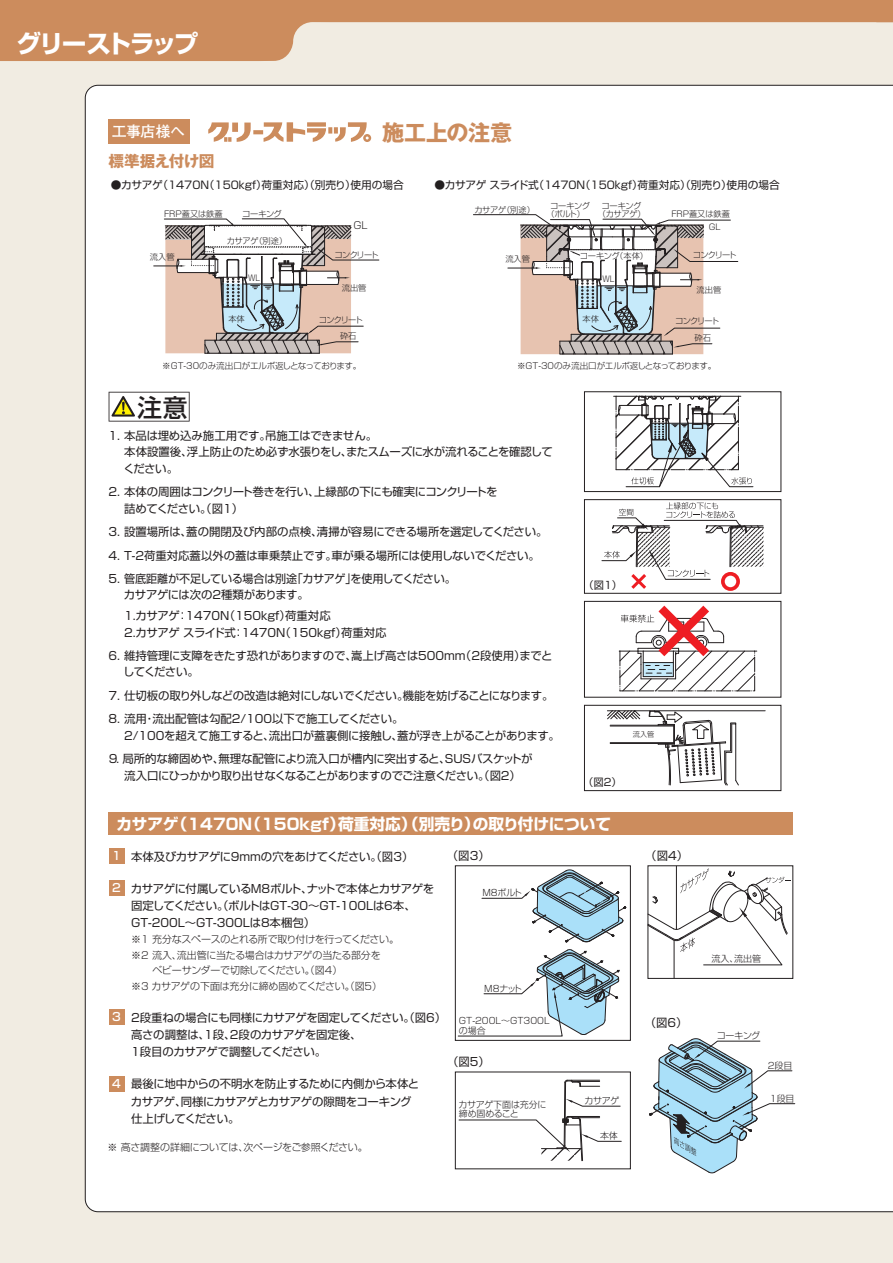
<style>
.page{position:relative;width:893px;height:1263px;background:#f1ece2}
.page>*{position:absolute;margin:0;border:0;box-sizing:border-box;transform-origin:0 0}
.t1{font:700 24.75px "Shin Go Pr 5";letter-spacing:-.095em;color:#fff}
.t2{font:500 24.75px "Shin Go Pro";color:#231f20}
.t3{font:700 22.05px "Gothic MB101 Pro";letter-spacing:-.02em;color:#cc8c5d}
.t4{font:700 15.6px "Shin Go Pr 5";color:#fff}
.t5{font:700 15.6px "Gothic MB101 Pro";letter-spacing:-.045em;color:#cc8c5d}
.t6{font:700 15px "Futo Go B101 Pro";letter-spacing:-.025em;color:#fff}
.t7{font:11.4px/16.4px "Shin Go Pro";letter-spacing:-.025em;color:#231f20}
.t8{font:11.4px/16.4px "Shin Go Pro";color:#231f20}
.t9{font:11.4px "Shin Go Pro";letter-spacing:-.045em;color:#231f20}
.t10{font:500 11.4px "Shin Go Pro";color:#fff}
.t11{font:10.65px "Shin Go Pro";color:#231f20}
.t12{font:10.35px "Shin Go Pro";color:#231f20}
.t13{font:300 10.05px "Shin Go Pro";letter-spacing:-.03em;color:#231f20}
.t14{font:300 9.9px "Shin Go Pro";color:#231f20}
.t15{font:300 9px/9.8px "Shin Go Pro";letter-spacing:-.01em;color:#231f20}
.t16{font:300 8.55px "Shin Go Pro";letter-spacing:-.03em;color:#231f20}
.t17{font:300 8.25px/8.2px "Shin Go Pro";letter-spacing:-.02em;color:#231f20}
.t18{font:300 8.25px "Shin Go Pro";color:#231f20}
.t19{font:300 8.25px/8.2px "Shin Go Pro";letter-spacing:-.045em;color:#231f20;text-align:center}
.t20{font:300 8.25px/16.8px "Shin Go Pro";letter-spacing:-.1em;color:#231f20}
.t21{font:300 8.25px "Shin Go Pro";letter-spacing:-.02em;color:#231f20;scale:.9 1}
.t22{font:300 7.2px "Shin Go Pro";color:#231f20}
</style>
<div class="page">
<div style="left:85px;top:85px;width:807px;height:1127px;background:#fff"></div>
<svg style="left:0;top:0;width:876px;height:61px;fill:#cc8c5d"></svg>
<svg style="left:892px;top:85px;width:1px;height:1127px"></svg>
<svg style="left:876px;top:0;width:17px;height:23px"></svg>
<div style="left:109px;top:813px;width:684px;height:22px;background:#cc8c5d"></div>
<div style="left:455px;top:865px;width:176px;height:176px;border:1px solid #231f20"></div>
<svg style="left:458px;top:949px;width:162px;height:87px;background:#d5e1e7"></svg>
<svg style="left:482px;top:869px;width:145px;height:73px;background:#ccdce3"></svg>
<hr style="left:676px;top:866px;width:1px;height:61px;background:#231f20">
<hr style="left:674px;top:940px;width:1px;height:38px;background:#231f20">
<div style="left:648px;top:865px;width:145px;height:114px;border:1px solid #231f20"></div>
<svg style="left:647px;top:868px;width:144px;height:97px;background:#ecebeb"></svg>
<svg style="left:649px;top:1038px;width:146px;height:135px;background:#c4d8e2"></svg>
<div style="left:455px;top:1072px;width:176px;height:97px;border:1px solid #231f20"></div>
<svg style="left:459px;top:1079px;width:163px;height:82px;background:#f3f3f3"></svg>
<div style="left:109px;top:848px;width:15px;height:16px;background:#cc8c5d"></div>
<div style="left:109px;top:880px;width:15px;height:16px;background:#cc8c5d"></div>
<div style="left:109px;top:1009px;width:15px;height:15px;background:#cc8c5d"></div>
<div style="left:109px;top:1076px;width:15px;height:16px;background:#cc8c5d"></div>
<svg style="left:109px;top:392px;width:81px;height:30px;background:#e3e2d7"></svg>
<svg style="left:614px;top:396px;width:139px;height:91px;background:#ced1d3"></svg>
<div style="left:584px;top:391px;width:197px;height:101px;border:1px solid #231f20"></div>
<svg style="left:619px;top:606px;width:138px;height:86px;background:#e2d2d3"></svg>
<div style="left:584px;top:601px;width:197px;height:96px;border:1px solid #231f20"></div>
<div style="left:584px;top:705px;width:197px;height:86px;border:1px solid #231f20"></div>
<hr style="left:654px;top:710px;width:111px;height:1px;background:#231f20">
<svg style="left:607px;top:710px;width:132px;height:76px;background:#dbdada"></svg>
<div style="left:721px;top:572px;width:19px;height:19px;border:4px solid #ee1d23;border-radius:50%"></div>
<svg style="left:602px;top:502px;width:162px;height:87px;background:#e5e1e1"></svg>
<div style="left:584px;top:499px;width:197px;height:95px;border:1px solid #231f20"></div>
<svg style="left:154px;top:218px;width:225px;height:136px;background:#d1c8c4"></svg>
<svg style="left:473px;top:214px;width:265px;height:141px;background:#d5cecb"></svg>
<div style="left:109px;top:119px;width:81px;height:24px;background:#cc8c5d"></div>
<svg style="left:208px;top:122px;width:163px;height:20px;background:#e8cbb6"></svg>
<p class="t1" style="left:17px;top:24px;width:183px">グリーストラップ</p>
<p class="t6" style="left:112px;top:119px;width:75px">工事店様へ</p>
<p class="t3" style="left:382px;top:114px;width:132px">施工上の注意</p>
<p class="t5" style="left:109px;top:148px;width:107px">標準据え付け図</p>
<p class="t11" style="left:111px;top:176px;width:294px">●カサアゲ（1470N（150kgf）荷重対応）（別売り）使用の場合</p>
<p class="t11" style="left:434px;top:176px;width:347px">●カサアゲ スライド式（1470N（150kgf）荷重対応）（別売り）使用の場合</p>
<p class="t18" style="left:164px;top:207px;width:60px">FRP蓋又は鉄蓋</p>
<p class="t17" style="left:242px;top:208px;width:41px">コーキング</p>
<p class="t17" style="left:150px;top:252px;width:26px">流入管</p>
<p class="t17" style="left:227px;top:235px;width:62px">カサアゲ（別途）</p>
<p class="t14" style="left:354px;top:217px;width:16px">GL</p>
<p class="t17" style="left:335px;top:249px;width:46px">コンクリート</p>
<p class="t17" style="left:474px;top:204px;width:62px">カサアゲ（別途）</p>
<p class="t17" style="left:505px;top:254px;width:26px">流入管</p>
<p class="t17" style="left:546px;top:201px;width:45px;text-indent:4px">コーキング（ボルト）</p>
<p class="t19" style="left:598px;top:201px;width:49px">コーキング（カサアゲ）</p>
<p class="t17" style="left:580px;top:251px;width:70px">コーキング（本体）</p>
<p class="t18" style="left:671px;top:207px;width:60px">FRP蓋又は鉄蓋</p>
<p class="t17" style="left:709px;top:222px;width:13px">GL</p>
<p class="t17" style="left:693px;top:250px;width:46px">コンクリート</p>
<p class="t21" style="left:248px;top:271px;width:15px">WL</p>
<p class="t21" style="left:602px;top:272px;width:15px">WL</p>
<p class="t17" style="left:342px;top:283px;width:26px">流出管</p>
<p class="t17" style="left:697px;top:285px;width:26px">流出管</p>
<p class="t17" style="left:228px;top:313px;width:18px">本体</p>
<p class="t17" style="left:319px;top:314px;width:46px">コンクリート</p>
<p class="t17" style="left:340px;top:331px;width:18px">砕石</p>
<p class="t17" style="left:582px;top:314px;width:18px">本体</p>
<p class="t20" style="left:694px;top:312px;width:26px;text-indent:-19px">コンクリート砕石</p>
<p class="t16" style="left:162px;top:358px;width:201px">※GT-30のみ流出口がエルボ返しとなっております。</p>
<p class="t16" style="left:517px;top:358px;width:201px">※GT-30のみ流出口がエルボ返しとなっております。</p>
<p class="t2" style="left:138px;top:387px;width:51px">注意</p>
<p class="t7" style="left:123px;top:426px;width:431px;text-indent:-15px">1. 本品は埋め込み施工用です。吊施工はできません。<br>本体設置後、浮上防止のため必ず水張りをし、またスムーズに水が流れることを確認してください。</p>
<p class="t7" style="left:124px;top:482px;width:375px;text-indent:-16px">2. 本体の周囲はコンクリート巻きを行い、上縁部の下にも確実にコンクリートを詰めてください。（図1）</p>
<p class="t7" style="left:109px;top:522px;width:440px">3. 設置場所は、蓋の開閉及び内部の点検、清掃が容易にできる場所を選定してください。</p>
<p class="t7" style="left:109px;top:546px;width:433px">4. T-2荷重対応蓋以外の蓋は車乗禁止です。車が乗る場所には使用しないでください。</p>
<p class="t7" style="left:124px;top:569px;width:333px;text-indent:-15px">5. 管底距離が不足している場合は別途「カサアゲ」を使用してください。カサアゲには次の2種類があります。</p>
<p class="t8" style="left:124px;top:606px;width:264px">1.カサアゲ：1470N（150kgf）荷重対応<br>2.カサアゲ スライド式：1470N（150kgf）荷重対応</p>
<p class="t7" style="left:123px;top:646px;width:431px;text-indent:-15px">6. 維持管理に支障をきたす恐れがありますので、嵩上げ高さは500mm（2段使用）までとしてください。</p>
<p class="t9" style="left:109px;top:686px;width:446px">7. 仕切板の取り外しなどの改造は絶対にしないでください。機能を妨げることになります。</p>
<p class="t7" style="left:124px;top:710px;width:437px;text-indent:-16px">8. 流用・流出配管は勾配2/100以下で施工してください。<br>2/100を超えて施工すると、流出口が蓋裏側に接触し、蓋が浮き上がることがあります。</p>
<p class="t7" style="left:107px;top:749px;width:427px;text-align:center">⒐ 局所的な締固めや、無理な配管により流入口が槽内に突出すると、SUSバスケットが流入口にひっかかり取り出せなくなることがありますのでご注意ください。（図２）</p>
<p class="t12" style="left:583px;top:577px;width:40px">（図1）</p>
<p class="t12" style="left:583px;top:773px;width:40px">（図２）</p>
<p class="t22" style="left:633px;top:729px;width:23px">流入管</p>
<p class="t4" style="left:116px;top:812px;width:496px">カサアゲ（1470N（150kgf）荷重対応）（別売り）の取り付けについて</p>
<p class="t7" style="left:131px;top:847px;width:284px">本体及びカサアゲに9mmの穴をあけてください。（図3）</p>
<p class="t7" style="left:131px;top:879px;width:305px;line-height:17.1px">カサアゲに付属しているM8ボルト、ナットで本体とカサアゲを固定してください。（ボルトはGT-30～GT-100Lは6本、<br>GT-200L～GT-300Lは8本梱包）</p>
<p class="t13" style="left:131px;top:931px;width:269px">※1 充分なスペースのとれる所で取り付けを行ってください。</p>
<p class="t13" style="left:131px;top:946px;width:251px">※2 流入、流出管に当たる場合はカサアゲの当たる部分を</p>
<p class="t13" style="left:153px;top:962px;width:191px">ベビーサンダーで切除してください。（図4）</p>
<p class="t13" style="left:131px;top:978px;width:253px">※3 カサアゲの下面は充分に締め固めてください。（図5）</p>
<p class="t7" style="left:131px;top:1007px;width:317px;line-height:17.1px">2段重ねの場合にも同様にカサアゲを固定してください。（図6）高さの調整は、1段、2段のカサアゲを固定後、<br>1段目のカサアゲで調整してください。</p>
<p class="t7" style="left:131px;top:1074px;width:290px;line-height:17.1px">最後に地中からの不明水を防止するために内側から本体とカサアゲ、同様にカサアゲとカサアゲの隙間をコーキング仕上げしてください。</p>
<p class="t7" style="left:447px;top:846px;width:44px">（図3）</p>
<p class="t7" style="left:645px;top:846px;width:44px">（図4）</p>
<p class="t10" style="left:112px;top:847px;width:10px">1</p>
<p class="t10" style="left:112px;top:879px;width:10px">2</p>
<p class="t15" style="left:482px;top:887px;width:41px">M8ボルト</p>
<p class="t15" style="left:712px;top:952px;width:51px">流入、流出管</p>
<p class="t15" style="left:484px;top:982px;width:39px">M8ナット</p>
<p class="t15" style="left:459px;top:1014px;width:92px">GT-200L～GT300Lの場合</p>
<p class="t10" style="left:112px;top:1007px;width:10px">3</p>
<p class="t7" style="left:645px;top:1013px;width:44px">（図6）</p>
<p class="t15" style="left:717px;top:1030px;width:45px">コーキング</p>
<p class="t7" style="left:447px;top:1052px;width:44px">（図5）</p>
<p class="t15" style="left:768px;top:1059px;width:26px">2段目</p>
<p class="t10" style="left:112px;top:1074px;width:10px">4</p>
<p class="t15" style="left:585px;top:1095px;width:36px">カサアゲ</p>
<p class="t15" style="left:770px;top:1092px;width:26px">1段目</p>
<p class="t15" style="left:459px;top:1098px;width:89px">カサアゲ下面は充分に締め固めること</p>
<p class="t13" style="left:108px;top:1139px;width:262px">※ 高さ調整の詳細については、次ページをご参照ください。</p>
<p class="t15" style="left:600px;top:1130px;width:19px">本体</p>
</div>
